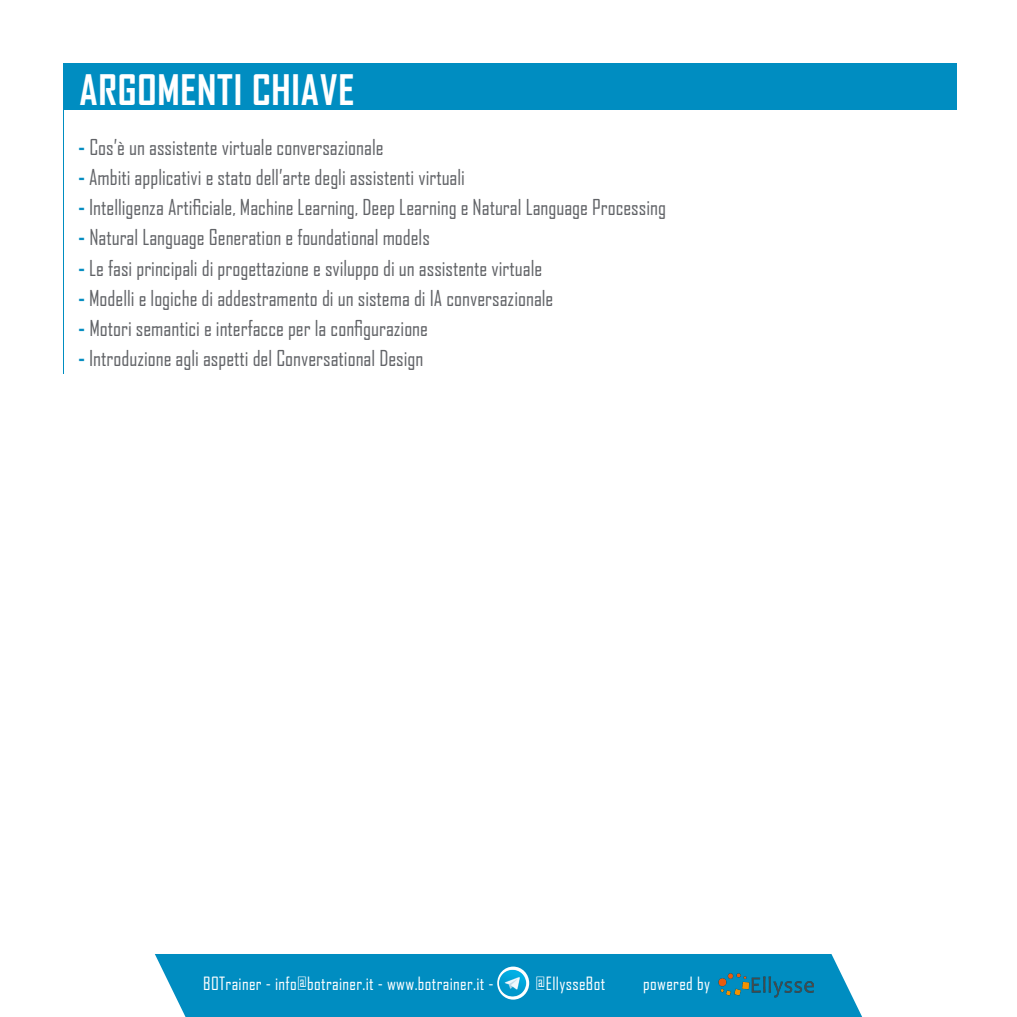
<style>
.page{position:relative;width:1017px;height:1017px;background:#fff}
.page>*{position:absolute;margin:0;border:0;box-sizing:border-box;transform-origin:0 0}
.t1{font:700 40.25px "Agency FB";letter-spacing:.02em;color:#fff}
.t2{font:21px "Agency FB";color:#616367}
.t3{font:17.5px "Agency FB";letter-spacing:.02em;color:#fff}
.s1{font-weight:700;color:#068dc1}
</style>
<div class="page">
<div style="left:155px;top:954px;width:707px;height:63px;background:#008dc1"></div>
<img style="left:718px;top:966px;width:96px;height:35px">
<svg style="left:497px;top:967px;width:32px;height:33px"></svg>
<img style="left:499px;top:970px;width:27px;height:26px">
<div style="left:63px;top:63px;width:894px;height:311px;background:#008dc1"></div>
<div style="left:64px;top:111px;width:897px;height:291px;background:#fff"></div>
<h1 class="t1" style="left:79px;top:65px;width:277px">ARGOMENTI CHIAVE</h1>
<p class="t2" style="left:79px;top:134px;width:307px"><span class="s1">-</span> Cos’è un assistente virtuale conversazionale</p>
<p class="t2" style="left:79px;top:164px;width:388px"><span class="s1">-</span> Ambiti applicativi e stato dell’arte degli assistenti virtuali</p>
<p class="t2" style="left:79px;top:195px;width:589px"><span class="s1">-</span> Intelligenza Artificiale, Machine Learning, Deep Learning e Natural Language Processing</p>
<p class="t2" style="left:79px;top:225px;width:353px"><span class="s1">-</span> Natural Language Generation e foundational models</p>
<p class="t2" style="left:79px;top:255px;width:465px"><span class="s1">-</span> Le fasi principali di progettazione e sviluppo di un assistente virtuale</p>
<p class="t2" style="left:79px;top:285px;width:476px"><span class="s1">-</span> Modelli e logiche di addestramento di un sistema di IA conversazionale</p>
<p class="t2" style="left:79px;top:315px;width:351px"><span class="s1">-</span> Motori semantici e interfacce per la configurazione</p>
<p class="t2" style="left:79px;top:345px;width:346px"><span class="s1">-</span> Introduzione agli aspetti del Conversational Design</p>
<p class="t3" style="left:203px;top:973px;width:292px">BOTrainer - info@botrainer.it - www.botrainer.it -</p>
<p class="t3" style="left:536px;top:973px;width:71px">@EllysseBot</p>
<p class="t3" style="left:643px;top:973px;width:68px">powered by</p>
</div>
